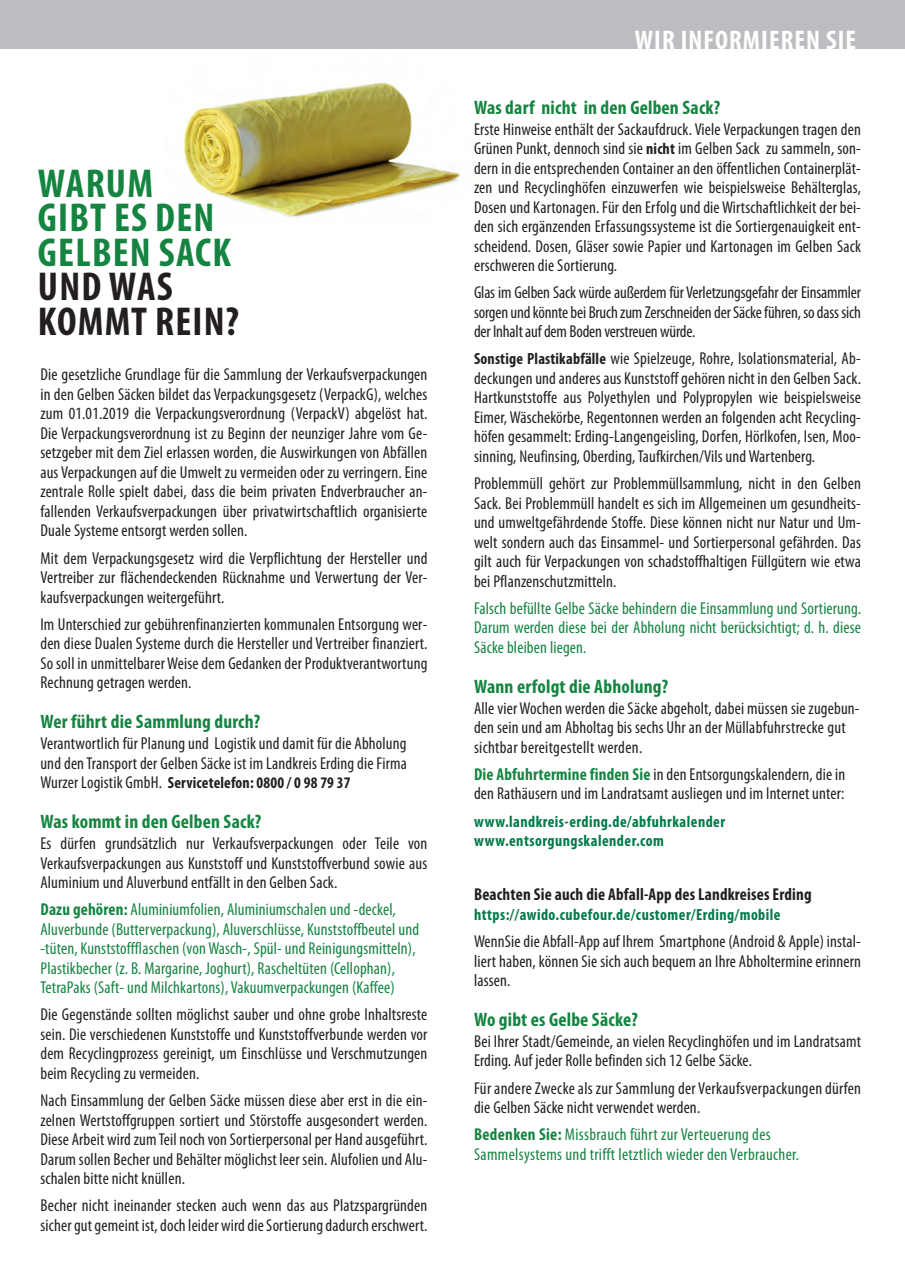
<style>
.page{position:relative;width:905px;height:1275px;background:#fff}
.page>*{position:absolute;margin:0;border:0;box-sizing:border-box;transform-origin:0 0}
.t1{font:700 condensed 40.5px/34.5px "Myriad Pro";letter-spacing:.03em;color:#158441}
.t2{font:700 condensed 40.5px/34.5px "Myriad Pro";letter-spacing:.03em;color:#231f20}
.t3{font:700 condensed 27px "Myriad Pro";letter-spacing:.04em;color:#fff}
.t4{font:700 condensed 19.5px "Myriad Pro";letter-spacing:.01em;color:#158441}
.t5{font:condensed 17.25px/19.5px "Myriad Pro";letter-spacing:.01em;color:#231f20;text-align:justify}
.t6{font:condensed 17.25px/19.5px "Myriad Pro";letter-spacing:.01em;color:#158441}
.t7{font:700 condensed 17.25px "Myriad Pro";letter-spacing:.01em;color:#231f20}
.t8{font:700 condensed 16.2px/19.5px "Myriad Pro";letter-spacing:.03em;color:#017a47}
.t9{font:700 condensed 16.2px "Myriad Pro";letter-spacing:.01em;color:#231f20}
.s1{font-weight:400;font-size:17.25px}
.s2{font-weight:700}
.s3{font-weight:700;font-size:16.2px}
.s4{font-weight:700;color:#158441}
</style>
<div class="page">
<img style="left:184px;top:82px;width:276px;height:135px">
<div style="left:0;top:0;width:905px;height:49px;background:#bcbdc0"></div>
<h1 class="t1" style="left:38px;top:165px;width:195px">WARUM<br>GIBT ES DEN<br>GELBEN SACK</h1>
<h1 class="t2" style="left:38px;top:269px;width:203px">UND WAS<br>KOMMT REIN?</h1>
<p class="t5" style="left:40px;top:365px;width:388px">Die gesetzliche Grundlage für die Sammlung der Verkaufsverpackungen in den Gelben Säcken bildet das Verpackungsgesetz (VerpackG), welches zum 01.01.2019 die Verpackungsverordnung (VerpackV) abgelöst hat.<br>Die Verpackungsverordnung ist zu Beginn der neunziger Jahre vom Ge&shy;setzgeber mit dem Ziel erlassen worden, die Auswirkungen von Abfällen aus Verpackungen auf die Umwelt zu vermeiden oder zu verringern. Eine zentrale Rolle spielt dabei, dass die beim privaten Endverbraucher an&shy;fallenden Verkaufsverpackungen über privatwirtschaftlich organisierte Duale Systeme entsorgt werden sollen.</p>
<p class="t5" style="left:40px;top:548px;width:388px">Mit dem Verpackungsgesetz wird die Verpflichtung der Hersteller und Vertreiber zur flächendeckenden Rücknahme und Verwertung der Ver&shy;kaufsverpackungen weitergeführt.</p>
<p class="t5" style="left:40px;top:614px;width:388px">Im Unterschied zur gebührenfinanzierten kommunalen Entsorgung wer&shy;den diese Dualen Systeme durch die Hersteller und Vertreiber finanziert.<br>So soll in unmittelbarer Weise dem Gedanken der Produktverantwortung Rechnung getragen werden.</p>
<p class="t4" style="left:40px;top:709px;width:221px">Wer führt die Sammlung durch?</p>
<p class="t5" style="left:40px;top:733px;width:368px">Verantwortlich für Planung und Logistik und damit für die Abholung und den Transport der Gelben Säcke ist im Landkreis Erding die Firma</p>
<p class="t9" style="left:40px;top:773px;width:312px"><span class="s1">Wurzer Logistik GmbH.</span> Servicetelefon: 0800 / 0 98 79 37</p>
<p class="t4" style="left:40px;top:809px;width:223px">Was kommt in den Gelben Sack?</p>
<p class="t5" style="left:40px;top:833px;width:388px">Es dürfen grundsätzlich nur Verkaufsverpackungen oder Teile von Verkaufsverpackungen aus Kunststoff und Kunststoffverbund sowie aus Aluminium und Aluverbund entfällt in den Gelben Sack.</p>
<p class="t6" style="left:40px;top:900px;width:380px"><span class="s2">Dazu gehören:</span> Aluminiumfolien, Aluminiumschalen und -deckel, Aluverbunde (Butterverpackung), Aluverschlüsse, Kunststoffbeutel und -tüten, Kunststoffflaschen (von Wasch-, Spül- und Reinigungsmitteln), Plastikbecher (z. B. Margarine, Joghurt), Rascheltüten (Cellophan), TetraPaks (Saft- und Milchkartons), Vakuumverpackungen (Kaffee)</p>
<p class="t5" style="left:40px;top:1005px;width:388px">Die Gegenstände sollten möglichst sauber und ohne grobe Inhaltsreste sein. Die verschiedenen Kunststoffe und Kunststoffverbunde werden vor dem Recyclingprozess gereinigt, um Einschlüsse und Verschmutzungen beim Recycling zu vermeiden.</p>
<p class="t5" style="left:40px;top:1090px;width:388px">Nach Einsammlung der Gelben Säcke müssen diese aber erst in die ein&shy;zelnen Wertstoffgruppen sortiert und Störstoffe ausgesondert werden.<br>Diese Arbeit wird zum Teil noch von Sortierpersonal per Hand ausgeführt.<br>Darum sollen Becher und Behälter möglichst leer sein. Alufolien und Alu&shy;schalen bitte nicht knüllen.</p>
<p class="t5" style="left:40px;top:1195px;width:388px">Becher nicht ineinander stecken auch wenn das aus Platzspargründen sicher gut gemeint ist, doch leider wird die Sortierung dadurch erschwert.</p>
<h2 class="t3" style="left:635px;top:23px;width:223px">WIR INFORMIEREN SIE</h2>
<p class="t4" style="left:474px;top:95px;width:248px">Was darf nicht in den Gelben Sack?</p>
<p class="t5" style="left:474px;top:119px;width:388px">Erste Hinweise enthält der Sackaufdruck. Viele Verpackungen tragen den Grünen Punkt, dennoch sind sie <span class="s3">nicht</span> im Gelben Sack zu sammeln, son&shy;dern in die entsprechenden Container an den öffentlichen Containerplät&shy;zen und Recyclinghöfen einzuwerfen wie beispielsweise Behälterglas, Dosen und Kartonagen. Für den Erfolg und die Wirtschaftlichkeit der bei&shy;den sich ergänzenden Erfassungssysteme ist die Sortiergenauigkeit ent&shy;scheidend. Dosen, Gläser sowie Papier und Kartonagen im Gelben Sack erschweren die Sortierung.</p>
<p class="t5" style="left:474px;top:283px;width:388px">Glas im Gelben Sack würde außerdem für Verletzungsgefahr der Einsammler sorgen und könnte bei Bruch zum Zerschneiden der Säcke führen, so dass sich der Inhalt auf dem Boden verstreuen würde.</p>
<p class="t5" style="left:474px;top:349px;width:388px"><span class="s3">Sonstige Plastikabfälle</span> wie Spielzeuge, Rohre, Isolationsmaterial, Ab&shy;deckungen und anderes aus Kunststoff gehören nicht in den Gelben Sack.<br>Hartkunststoffe aus Polyethylen und Polypropylen wie beispielsweise Eimer, Wäschekörbe, Regentonnen werden an folgenden acht Recycling&shy;höfen gesammelt: Erding-Langengeisling, Dorfen, Hörlkofen, Isen, Moo&shy;sinning, Neufinsing, Oberding, Taufkirchen/Vils und Wartenberg.</p>
<p class="t5" style="left:474px;top:473px;width:388px">Problemmüll gehört zur Problemmüllsammlung, nicht in den Gelben Sack. Bei Problemmüll handelt es sich im Allgemeinen um gesundheits&shy;und umweltgefährdende Stoffe. Diese können nicht nur Natur und Um&shy;welt sondern auch das Einsammel- und Sortierpersonal gefährden. Das gilt auch für Verpackungen von schadstoffhaltigen Füllgütern wie etwa bei Pflanzenschutzmitteln.</p>
<p class="t6" style="left:474px;top:598px;width:388px;text-align:justify">Falsch befüllte Gelbe Säcke behindern die Einsammlung und Sortierung.<br>Darum werden diese bei der Abholung nicht berücksichtigt; d. h. diese Säcke bleiben liegen.</p>
<p class="t4" style="left:474px;top:674px;width:196px">Wann erfolgt die Abholung?</p>
<p class="t5" style="left:474px;top:698px;width:387px;text-align:left">Alle vier Wochen werden die Säcke abgeholt, dabei müssen sie zugebun&shy;den sein und am Abholtag bis sechs Uhr an der Müllabfuhrstrecke gut sichtbar bereitgestellt werden.</p>
<p class="t5" style="left:474px;top:764px;width:373px"><span class="s4">Die Abfuhrtermine finden Sie</span> in den Entsorgungskalendern, die in den Rathäusern und im Landratsamt ausliegen und im Internet unter:</p>
<p class="t8" style="left:474px;top:811px;width:253px">www.landkreis-erding.de/abfuhrkalender www.entsorgungskalender.com</p>
<p class="t7" style="left:474px;top:884px;width:339px">Beachten Sie auch die Abfall-App des Landkreises Erding</p>
<p class="t8" style="left:474px;top:904px;width:308px">https://awido.cubefour.de/customer/Erding/mobile</p>
<p class="t5" style="left:474px;top:931px;width:388px">WennSie die Abfall-App auf Ihrem Smartphone (Android &amp; Apple) instal&shy;liert haben, können Sie sich auch bequem an Ihre Abholtermine erinnern lassen.</p>
<p class="t4" style="left:474px;top:1007px;width:166px">Wo gibt es Gelbe Säcke?</p>
<p class="t5" style="left:474px;top:1031px;width:388px">Bei Ihrer Stadt/Gemeinde, an vielen Recyclinghöfen und im Landratsamt<br>Erding. Auf jeder Rolle befinden sich 12 Gelbe Säcke.</p>
<p class="t5" style="left:474px;top:1078px;width:388px">Für andere Zwecke als zur Sammlung der Verkaufsverpackungen dürfen die Gelben Säcke nicht verwendet werden.</p>
<p class="t6" style="left:474px;top:1124px;width:327px"><span class="s2">Bedenken Sie:</span> Missbrauch führt zur Verteuerung des<br>Sammelsystems und trifft letztlich wieder den Verbraucher.</p>
</div>
